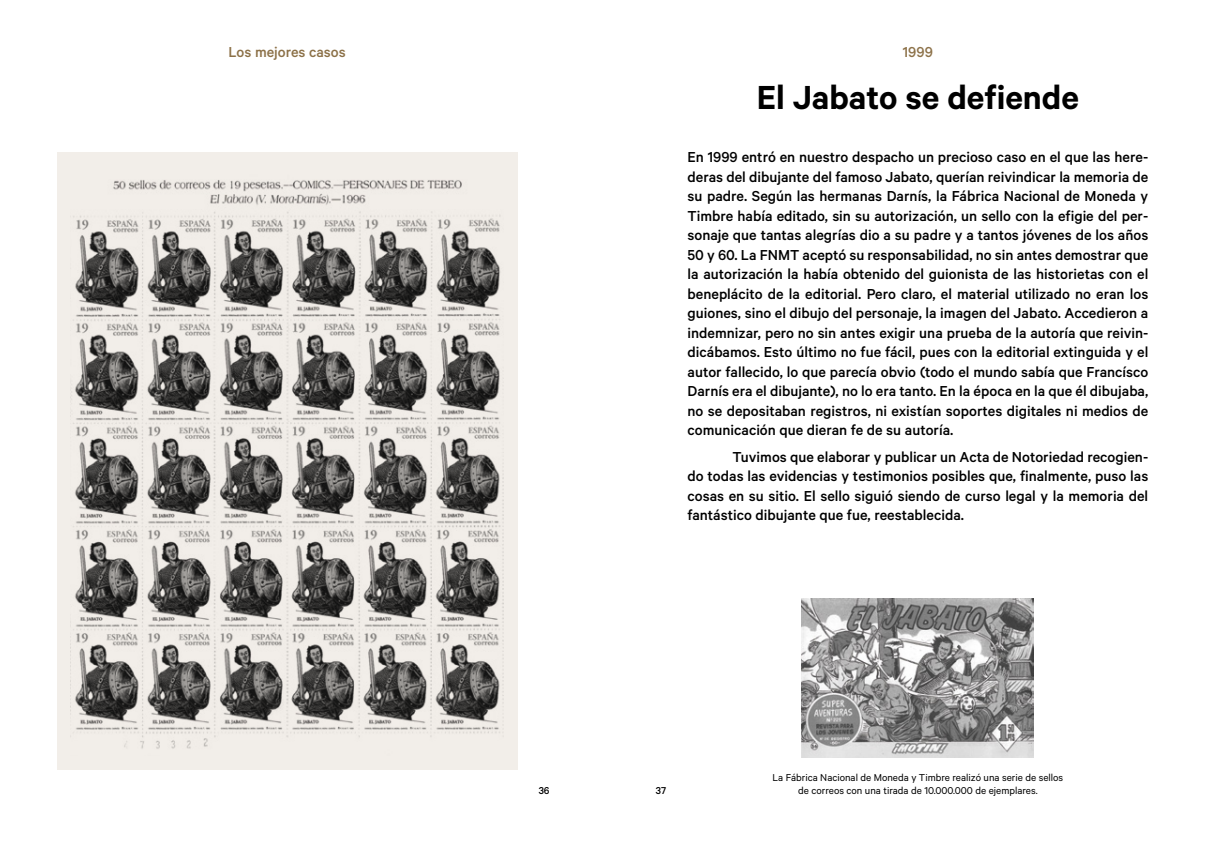
<style>
.page{position:relative;width:1205px;height:851px;background:#fff}
.page>*{position:absolute;margin:0;border:0;box-sizing:border-box;transform-origin:0 0}
.t1{font:600 37.5px "Calibre";color:#000}
.t2{font:500 16.25px/19.5px "Calibre";color:#000;text-align:justify}
.t3{font:500 16.25px "Calibre";color:#8c7148}
.t4{font:11.25px/13.5px "Calibre";color:#000;text-align:center}
.t5{font:500 11.25px "Calibre";color:#000}
</style>
<div class="page">
<div style="left:57px;top:152px;width:460px;height:617px;background:#f2eee9"></div>
<img style="left:70px;top:180px;width:434px;height:569px">
<img style="left:802px;top:598px;width:232px;height:159px">
<p class="t3" style="left:228px;top:42px;width:119px">Los mejores casos</p>
<p class="t3" style="left:903px;top:42px;width:31px">1999</p>
<h1 class="t1" style="left:757px;top:75px;width:324px">El Jabato se defiende</h1>
<p class="t2" style="left:687px;top:147px;width:462px">En 1999 entró en nuestro despacho un precioso caso en el que las here&shy;deras del dibujante del famoso Jabato, querían reivindicar la memoria de su padre. Según las hermanas Darnís, la Fábrica Nacional de Moneda y Timbre había editado, sin su autorización, un sello con la efigie del per&shy;sonaje que tantas alegrías dio a su padre y a tantos jóvenes de los años 50 y 60. La FNMT aceptó su responsabilidad, no sin antes demostrar que la autorización la había obtenido del guionista de las historietas con el beneplácito de la editorial. Pero claro, el material utilizado no eran los guiones, sino el dibujo del personaje, la imagen del Jabato. Accedieron a indemnizar, pero no sin antes exigir una prueba de la autoría que reivin&shy;dicábamos. Esto último no fue fácil, pues con la editorial extinguida y el autor fallecido, lo que parecía obvio (todo el mundo sabía que Francísco Darnís era el dibujante), no lo era tanto. En la época en la que él dibujaba, no se depositaban registros, ni existían soportes digitales ni medios de comunicación que dieran fe de su autoría.</p>
<p class="t2" style="left:687px;top:446px;width:462px;text-indent:45px">Tuvimos que elaborar y publicar un Acta de Notoriedad recogien&shy;do todas las evidencias y testimonios posibles que, finalmente, puso las cosas en su sitio. El sello siguió siendo de curso legal y la memoria del fantástico dibujante que fue, reestablecida.</p>
<p class="t5" style="left:539px;top:784px;width:12px">36</p>
<p class="t5" style="left:656px;top:784px;width:12px">37</p>
<p class="t4" style="left:772px;top:770px;width:292px">La Fábrica Nacional de Moneda y Timbre realizó una serie de sellos de correos con una tirada de 10.000.000 de ejemplares.</p>
</div>
